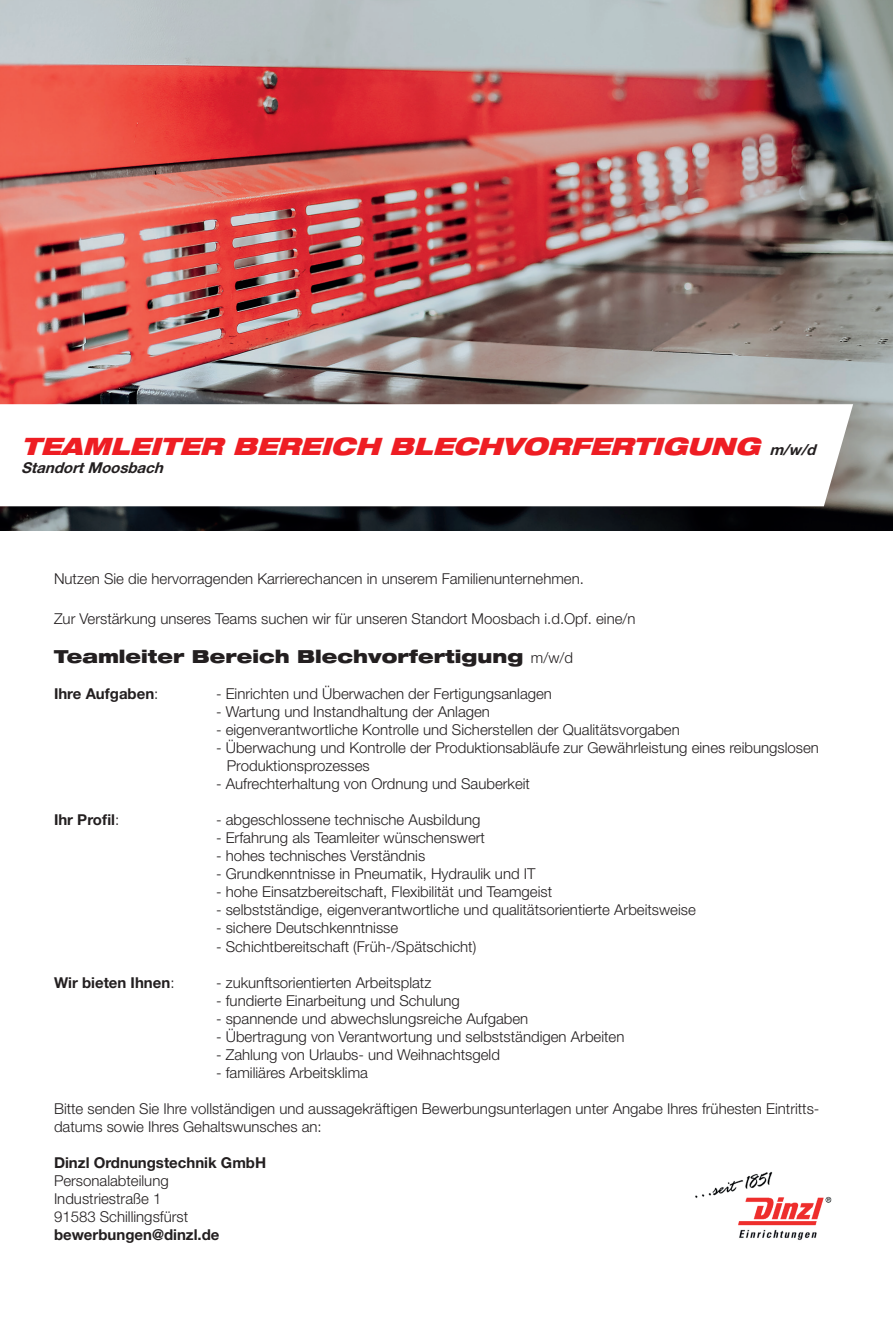
<style>
.page{position:relative;width:893px;height:1319px;background:#fff}
.page>*{position:absolute;margin:0;border:0;box-sizing:border-box;transform-origin:0 0}
.t1{font:italic 900 expanded 24px "Helvetica Neue LT Std";color:#ee1d23}
.t2{font:900 expanded 18px "Helvetica Neue LT Std";color:#231f20}
.t3{font:300 15px/18px "Helvetica Neue LT Std";color:#231f20}
.t4{font:700 15px "Helvetica Neue LT Std";color:#231f20}
.t5{font:italic 700 15px "Helvetica Neue LT Std";color:#231f20}
.s1{font-weight:700;font-stretch:normal;font-size:15px;color:#231f20}
.s2{font-weight:300;font-stretch:normal;font-size:15px}
.s3{font-weight:300}
</style>
<div class="page">
<img style="left:0;top:0;width:893px;height:530px">
<svg style="left:0;top:404px;width:853px;height:102px"></svg>
<img style="left:695px;top:1171px;width:137px;height:69px">
<h1 class="t1" style="left:21px;top:430px;width:801px">TEAMLEITER BEREICH BLECHVORFERTIGUNG <span class="s1">m/w/d</span></h1>
<p class="t5" style="left:21px;top:458px;width:148px">StandortMoosbach</p>
<p class="t3" style="left:54px;top:569px;width:531px">Nutzen Sie die hervorragenden Karrierechancen in unserem Familienunternehmen.</p>
<p class="t3" style="left:54px;top:609px;width:583px">Zur Verstärkung unseres Teams suchen wir für unseren Standort Moosbach i.d.Opf. eine/n</p>
<p class="t2" style="left:54px;top:645px;width:521px">Teamleiter Bereich Blechvorfertigung <span class="s2">m/w/d</span></p>
<p class="t4" style="left:54px;top:684px;width:106px">Ihre Aufgaben<span class="s3">:</span></p>
<p class="t3" style="left:216px;top:684px;width:337px">- Einrichten und Überwachen der Fertigungsanlagen</p>
<p class="t3" style="left:216px;top:702px;width:275px">- Wartung und Instandhaltung der Anlagen</p>
<p class="t3" style="left:216px;top:720px;width:465px">- eigenverantwortliche Kontrolle und Sicherstellen der Qualitätsvorgaben</p>
<p class="t3" style="left:227px;top:738px;width:594px;text-indent:-11px">- Überwachung und Kontrolle der Produktionsabläufe zur Gewährleistung eines reibungslosen<br>Produktionsprozesses</p>
<p class="t3" style="left:216px;top:774px;width:315px">- Aufrechterhaltung von Ordnung und Sauberkeit</p>
<p class="t4" style="left:54px;top:810px;width:67px">Ihr Profil<span class="s3">:</span></p>
<p class="t3" style="left:216px;top:810px;width:266px">- abgeschlossene technische Ausbildung</p>
<p class="t3" style="left:216px;top:828px;width:270px">- Erfahrung als Teamleiter wünschenswert</p>
<p class="t3" style="left:216px;top:846px;width:211px">- hohes technisches Verständnis</p>
<p class="t3" style="left:216px;top:864px;width:321px">- Grundkenntnisse in Pneumatik, Hydraulik und IT</p>
<p class="t3" style="left:216px;top:882px;width:338px">- hohe Einsatzbereitschaft, Flexibilität und Teamgeist</p>
<p class="t3" style="left:216px;top:900px;width:481px">- selbstständige, eigenverantwortliche und qualitätsorientierte Arbeitsweise</p>
<p class="t3" style="left:216px;top:918px;width:184px">- sichere Deutschkenntnisse</p>
<p class="t3" style="left:216px;top:936px;width:262px">- Schichtbereitschaft (Früh-/Spätschicht)</p>
<p class="t4" style="left:54px;top:972px;width:122px">Wir bieten Ihnen<span class="s3">:</span></p>
<p class="t3" style="left:216px;top:972px;width:217px">- zukunftsorientierten Arbeitsplatz</p>
<p class="t3" style="left:216px;top:990px;width:245px">- fundierte Einarbeitung und Schulung</p>
<p class="t3" style="left:216px;top:1008px;width:314px">- spannende und abwechslungsreiche Aufgaben</p>
<p class="t3" style="left:216px;top:1026px;width:410px">- Übertragung von Verantwortung und selbstständigen Arbeiten</p>
<p class="t3" style="left:216px;top:1044px;width:285px">- Zahlung von Urlaubs- und Weihnachtsgeld</p>
<p class="t3" style="left:216px;top:1062px;width:153px">- familiäres Arbeitsklima</p>
<p class="t3" style="left:54px;top:1098px;width:767px">Bitte senden Sie Ihre vollständigen und aussagekräftigen Bewerbungsunterlagen unter Angabe Ihres frühesten Eintritts&shy;datums sowie Ihres Gehaltswunsches an:</p>
<p class="t4" style="left:54px;top:1152px;width:214px">Dinzl Ordnungstechnik GmbH</p>
<p class="t3" style="left:54px;top:1170px;width:136px">Personalabteilung<br>Industriestraße 1<br>91583 Schillingsfürst</p>
<p class="t4" style="left:54px;top:1224px;width:167px">bewerbungen@dinzl.de</p>
</div>
